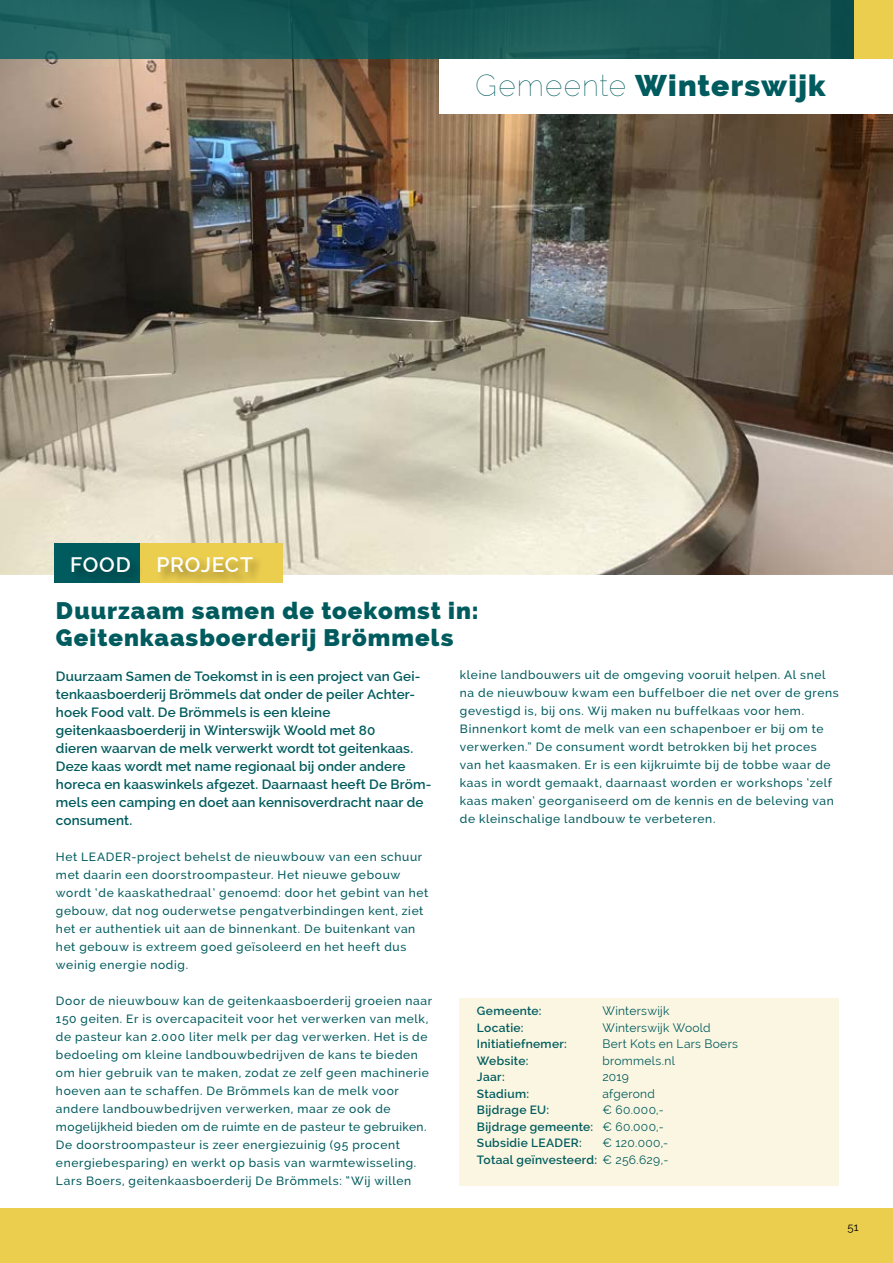
<style>
.page{position:relative;width:893px;height:1263px;background:#fff}
.page>*{position:absolute;margin:0;border:0;box-sizing:border-box;transform-origin:0 0}
.t1{font:800 30px "Raleway";letter-spacing:.04em;color:#005b5e}
.t2{font:800 24px/27px "Raleway";letter-spacing:.04em;color:#005b5e}
.t3{font:600 21px "Raleway";letter-spacing:.03em;color:#fff}
.t4{font:600 13.5px/18px "Raleway";letter-spacing:.01em;color:#005b5e}
.t5{font:500 12px/18px "Raleway";letter-spacing:.055em;color:#005b5e}
.t6{font:600 12px/16.5px "Raleway";letter-spacing:.025em;color:#005b5e;text-align:justify}
.t7{font:12px/16.5px "Raleway";letter-spacing:.025em;color:#005b5e;text-align:right}
.t8{font:11.25px "Raleway";color:#000}
.s1{font-weight:100}
.s2{font-weight:400}
.s3{font-weight:600}
</style>
<div class="page">
<div style="left:0;top:1208px;width:893px;height:55px;background:#ecce4f"></div>
<img style="left:1px;top:59px;width:892px;height:515px">
<div style="left:440px;top:59px;width:453px;height:54px;background:#fff"></div>
<div style="left:460px;top:998px;width:379px;height:187px;background:#fbf6e1"></div>
<div style="left:54px;top:543px;width:86px;height:40px;background:#005b5e"></div>
<div style="left:140px;top:543px;width:142px;height:40px;background:#ecce4f"></div>
<div style="left:70px;top:555px;width:74px;height:31px;background:#000;opacity:.4"></div>
<div style="left:156px;top:555px;width:110px;height:31px;background:#000;opacity:.4"></div>
<img style="left:0;top:0;width:1px;height:574px">
<svg style="left:0;top:0;width:854px;height:59px;background:#195b58"></svg>
<div style="left:854px;top:0;width:39px;height:59px;background:#ecce4f"></div>
<h1 class="t1" style="left:475px;top:68px;width:352px"><span class="s1">Gemeente</span> Winterswijk</h1>
<h3 class="t3" style="left:70px;top:553px;width:184px">FOOD PROJECT</h3>
<h2 class="t2" style="left:56px;top:597px;width:424px">Duurzaam samen de toekomst in:<br>Geitenkaasboerderij Brömmels</h2>
<p class="t5" style="left:460px;top:665px;width:380px">kleine landbouwers uit de omgeving vooruit helpen. Al snel na de nieuwbouw kwam een buffelboer die net over de grens gevestigd is, bij ons. Wij maken nu buffelkaas voor hem.<br>Binnenkort komt de melk van een schapenboer er bij om te verwerken.” De consument wordt betrokken bij het proces van het kaasmaken. Er is een kijkruimte bij de tobbe waar de kaas in wordt gemaakt, daarnaast worden er workshops ‘zelf kaas maken’ georganiseerd om de kennis en de beleving van de kleinschalige landbouw te verbeteren.</p>
<p class="t4" style="left:56px;top:667px;width:377px">Duurzaam Samen de Toekomst in is een project van Gei&shy;tenkaasboerderij Brömmels dat onder de peiler Achter&shy;hoek Food valt. De Brömmels is een kleine geitenkaasboerderij in Winterswijk Woold met 80<br>dieren waarvan de melk verwerkt wordt tot geitenkaas.<br>Deze kaas wordt met name regionaal bij onder andere horeca en kaaswinkels afgezet. Daarnaast heeft De Bröm&shy;mels een camping en doet aan kennisoverdracht naar de consument.</p>
<p class="t5" style="left:56px;top:848px;width:374px">Het LEADER-project behelst de nieuwbouw van een schuur met daarin een doorstroompasteur. Het nieuwe gebouw wordt ‘de kaaskathedraal’ genoemd: door het gebint van het gebouw, dat nog ouderwetse pengatverbindingen kent, ziet het er authentiek uit aan de binnenkant. De buitenkant van het gebouw is extreem goed geïsoleerd en het heeft dus weinig energie nodig.</p>
<p class="t5" style="left:56px;top:992px;width:378px">Door de nieuwbouw kan de geitenkaasboerderij groeien naar 150 geiten. Er is overcapaciteit voor het verwerken van melk, de pasteur kan 2.000 liter melk per dag verwerken. Het is de bedoeling om kleine landbouwbedrijven de kans te bieden om hier gebruik van te maken, zodat ze zelf geen machinerie hoeven aan te schaffen. De Brömmels kan de melk voor andere landbouwbedrijven verwerken, maar ze ook de mogelijkheid bieden om de ruimte en de pasteur te gebruiken.<br>De doorstroompasteur is zeer energiezuinig (95 procent energiebesparing) en werkt op basis van warmtewisseling.<br>Lars Boers, geitenkaasboerderij De Brömmels: “Wij willen</p>
<p class="t6" style="left:477px;top:1002px;width:66px">Gemeente:</p>
<p class="t7" style="left:602px;top:1002px;width:68px">Winterswijk</p>
<p class="t6" style="left:477px;top:1019px;width:48px">Locatie:</p>
<p class="t7" style="left:602px;top:1019px;width:110px">Winterswijk Woold</p>
<p class="t6" style="left:477px;top:1035px;width:91px">Initiatiefnemer:</p>
<p class="t7" style="left:602px;top:1035px;width:137px">Bert Kots en Lars Boers</p>
<p class="t6" style="left:477px;top:1052px;width:53px">Website:</p>
<p class="t7" style="left:602px;top:1052px;width:74px">brommels.nl</p>
<p class="t6" style="left:477px;top:1068px;width:29px">Jaar:</p>
<p class="t7" style="left:602px;top:1068px;width:28px">2019</p>
<p class="t6" style="left:477px;top:1085px;width:54px">Stadium:</p>
<p class="t7" style="left:602px;top:1085px;width:54px">afgerond</p>
<p class="t6" style="left:477px;top:1101px;width:74px">Bijdrage EU:</p>
<p class="t6" style="left:477px;top:1101px;width:188px;text-indent:125px"><span class="s2">€ 60.000,- </span>Bijdrage gemeente: <span class="s2">€ 60.000,- </span>Subsidie LEADER:</p>
<p class="t7" style="left:477px;top:1134px;width:193px">€ 120.000,-<br><span class="s3">Totaal geïnvesteerd:</span> € 256.629,-</p>
<p class="t8" style="left:848px;top:1220px;width:13px">51</p>
</div>
